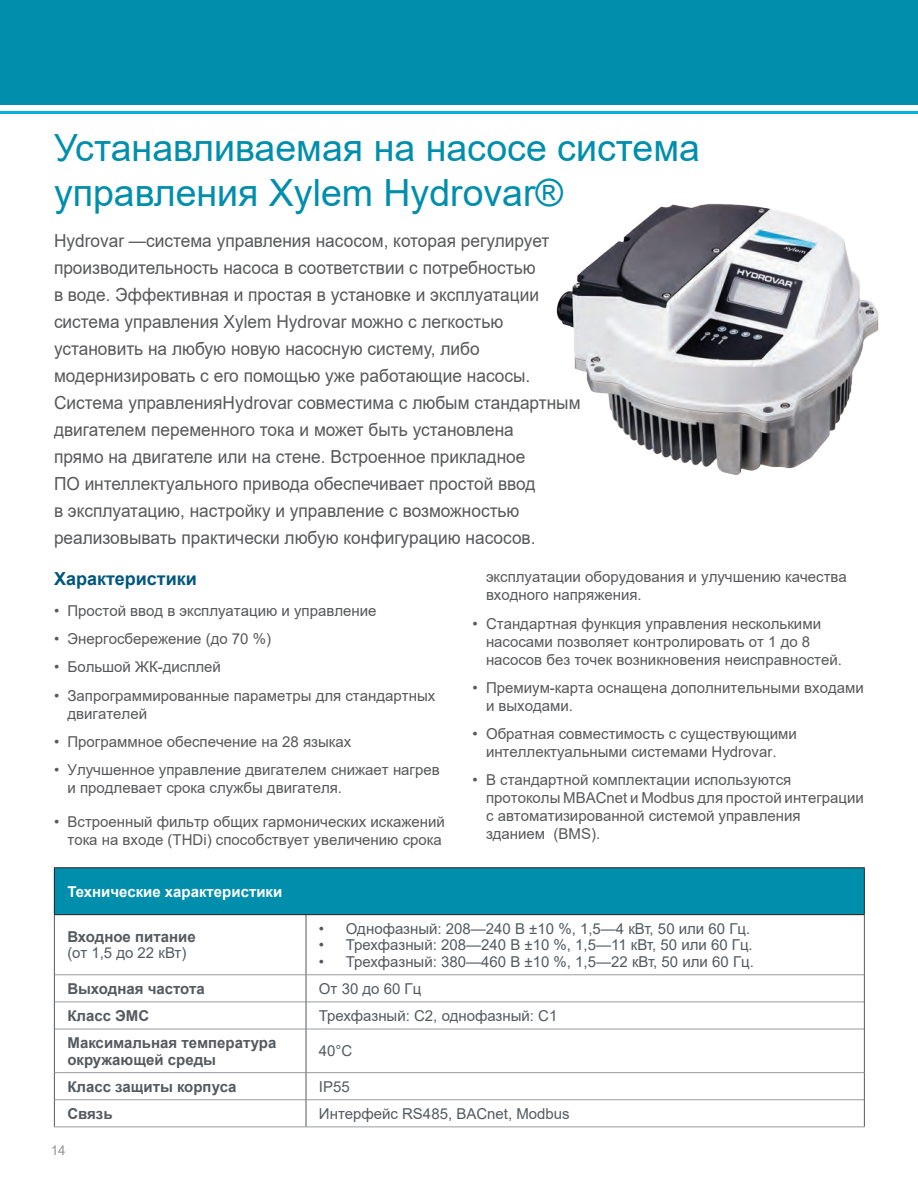
<style>
.page{position:relative;width:918px;height:1188px;background:#fff}
.page>*{position:absolute;margin:0;border:0;box-sizing:border-box;transform-origin:0 0}
.t1{font:37.5px/45px "Arial";color:#008ead}
.New_Body_11_pt{font:18px/27px "Arial";color:#57585a;scale:.96 1}
.New_Subhead{font:700 18px "Arial";color:#00577d}
.Bullets_New{font:15px/18px "Arial";color:#57585a}
.Table_Left{font:15px "Arial";color:#545a5f}
.Table_Left-2{font:700 15px/16.5px "Arial";color:#545a5f}
.Table_Headline{font:700 15px "Arial";color:#fff}
.t2{font:13.5px "Arial";color:#939598}
.s1{font-weight:400}
</style>
<div class="page">
<svg style="left:903px;top:113px;width:15px;height:1px"></svg>
<div style="left:0;top:0;width:918px;height:105px;background:#008ead"></div>
<hr style="left:0;top:111px;width:918px;height:2px;background:#00b5e6">
<div style="left:54px;top:868px;width:810px;height:47px;background:#008ead"></div>
<svg style="left:55px;top:915px;width:809px;height:212px"></svg>
<hr style="left:864px;top:868px;width:1px;height:46px;background:#231f20">
<hr style="left:55px;top:974px;width:251px;height:1px;background:#9a9b9e">
<hr style="left:306px;top:974px;width:558px;height:1px;background:#9a9b9e">
<hr style="left:55px;top:1002px;width:251px;height:1px;background:#9a9b9e">
<hr style="left:306px;top:1002px;width:558px;height:1px;background:#9a9b9e">
<hr style="left:55px;top:1029px;width:251px;height:1px;background:#9a9b9e">
<hr style="left:306px;top:1029px;width:558px;height:1px;background:#9a9b9e">
<hr style="left:55px;top:1072px;width:251px;height:1px;background:#9a9b9e">
<hr style="left:306px;top:1072px;width:558px;height:1px;background:#9a9b9e">
<hr style="left:55px;top:1099px;width:251px;height:1px;background:#9a9b9e">
<hr style="left:306px;top:1099px;width:558px;height:1px;background:#9a9b9e">
<hr style="left:54px;top:1127px;width:252px;height:1px;background:#9a9b9e">
<hr style="left:306px;top:1127px;width:559px;height:1px;background:#9a9b9e">
<hr style="left:54px;top:915px;width:1px;height:60px;background:#545a5f">
<hr style="left:306px;top:915px;width:1px;height:60px;background:#545a5f">
<hr style="left:864px;top:915px;width:1px;height:60px;background:#545a5f">
<svg style="left:54px;top:975px;width:1px;height:54px"></svg>
<svg style="left:306px;top:975px;width:1px;height:54px"></svg>
<svg style="left:864px;top:975px;width:1px;height:54px"></svg>
<hr style="left:54px;top:1029px;width:1px;height:44px;background:#545a5f">
<hr style="left:306px;top:1029px;width:1px;height:44px;background:#545a5f">
<hr style="left:864px;top:1029px;width:1px;height:44px;background:#545a5f">
<svg style="left:54px;top:1073px;width:1px;height:54px"></svg>
<svg style="left:306px;top:1073px;width:1px;height:54px"></svg>
<svg style="left:864px;top:1073px;width:1px;height:54px"></svg>
<hr style="left:54px;top:867px;width:252px;height:1px;background:#231f20">
<hr style="left:54px;top:868px;width:1px;height:46px;background:#231f20">
<hr style="left:306px;top:867px;width:559px;height:1px;background:#231f20">
<hr style="left:54px;top:914px;width:252px;height:1px;background:#231f20">
<hr style="left:306px;top:914px;width:559px;height:1px;background:#231f20">
<img style="left:556px;top:203px;width:323px;height:272px">
<p class="t1" style="left:54px;top:125px;width:648px">Устанавливаемая на насосе система управления Xylem Hydrovar®</p>
<p class="New_Body_11_pt" style="left:54px;top:227px;width:550px">Hydrovar —система управления насосом, которая регулирует производительность насоса в соответствии с потребностью<br>в воде. Эффективная и простая в установке и эксплуатации система управления Xylem Hydrovar можно с легкостью установить на любую новую насосную систему, либо модернизировать с его помощью уже работающие насосы.<br>Система управленияHydrovar совместима с любым стандартным двигателем переменного тока и может быть установлена<br>прямо на двигателе или на стене. Встроенное прикладное<br>ПО интеллектуального привода обеспечивает простой ввод<br>в эксплуатацию, настройку и управление с возможностью реализовывать практически любую конфигурацию насосов.</p>
<p class="New_Subhead" style="left:54px;top:566px;width:144px">Характеристики</p>
<p class="Bullets_New" style="left:54px;top:602px;width:324px">• Простой ввод в эксплуатацию и управление</p>
<p class="Bullets_New" style="left:54px;top:630px;width:219px">• Энергосбережение (до 70 %)</p>
<p class="Bullets_New" style="left:54px;top:658px;width:168px">• Большой ЖК-дисплей</p>
<p class="Bullets_New" style="left:68px;top:686px;width:369px;text-indent:-14px">• Запрограммированные параметры для стандартных двигателей</p>
<p class="Bullets_New" style="left:54px;top:732px;width:299px">• Программное обеспечение на 28 языках</p>
<p class="Bullets_New" style="left:68px;top:760px;width:374px;text-indent:-14px">• Улучшенное управление двигателем снижает нагрев и продлевает срока службы двигателя.</p>
<p class="Bullets_New" style="left:54px;top:813px;width:392px;text-align:right">• Встроенный фильтр общих гармонических искажений тока на входе (THDi) способствует увеличению срока</p>
<p class="Bullets_New" style="left:486px;top:568px;width:362px">эксплуатации оборудования и улучшению качества входного напряжения.</p>
<p class="Bullets_New" style="left:486px;top:614px;width:357px;text-indent:-14px">• Стандартная функция управления несколькими насосами позволяет контролировать от 1 до 8 насосов без точек возникновения неисправностей.</p>
<p class="Bullets_New" style="left:486px;top:678px;width:379px;text-indent:-14px">• Премиум-карта оснащена дополнительными входами и выходами.</p>
<p class="Bullets_New" style="left:472px;top:724px;width:326px;text-align:center">• Обратная совместимость с существующими интеллектуальными системами Hydrovar.</p>
<p class="Bullets_New" style="left:486px;top:771px;width:380px;text-indent:-14px">• В стандартной комплектации используются протоколы MBACnet и Modbus для простой интеграции с автоматизированной системой управления<br>зданием (BMS).</p>
<p class="Table_Headline" style="left:67px;top:881px;width:217px">Технические характеристики</p>
<p class="Table_Left-2" style="left:67px;top:929px;width:130px">Входное питание <span class="s1">(от 1,5 до 22 кВт)</span></p>
<p class="Table_Left" style="left:319px;top:918px;width:433px">• Однофазный: 208—240 В ±10 %, 1,5—4 кВт, 50 или 60 Гц.</p>
<p class="Table_Left" style="left:319px;top:935px;width:435px">• Трехфазный: 208—240 В ±10 %, 1,5—11 кВт, 50 или 60 Гц.</p>
<p class="Table_Left" style="left:319px;top:951px;width:436px">• Трехфазный: 380—460 В ±10 %, 1,5—22 кВт, 50 или 60 Гц.</p>
<p class="Table_Left-2" style="left:67px;top:980px;width:139px">Выходная частота</p>
<p class="Table_Left" style="left:319px;top:978px;width:104px">От 30 до 60 Гц</p>
<p class="Table_Left-2" style="left:67px;top:1008px;width:83px">Класс ЭМС</p>
<p class="Table_Left" style="left:319px;top:1005px;width:240px">Трехфазный: C2, однофазный: C1</p>
<p class="Table_Left-2" style="left:67px;top:1035px;width:211px">Максимальная температура окружающей среды</p>
<p class="Table_Left" style="left:319px;top:1041px;width:35px">40°C</p>
<p class="Table_Left-2" style="left:67px;top:1078px;width:171px">Класс защиты корпуса</p>
<p class="Table_Left" style="left:319px;top:1076px;width:32px">IP55</p>
<p class="Table_Left-2" style="left:67px;top:1105px;width:47px">Связь</p>
<p class="Table_Left" style="left:319px;top:1103px;width:252px">Интерфейс RS485, BACnet, Modbus</p>
<p class="t2" style="left:51px;top:1141px;width:17px">14</p>
</div>
